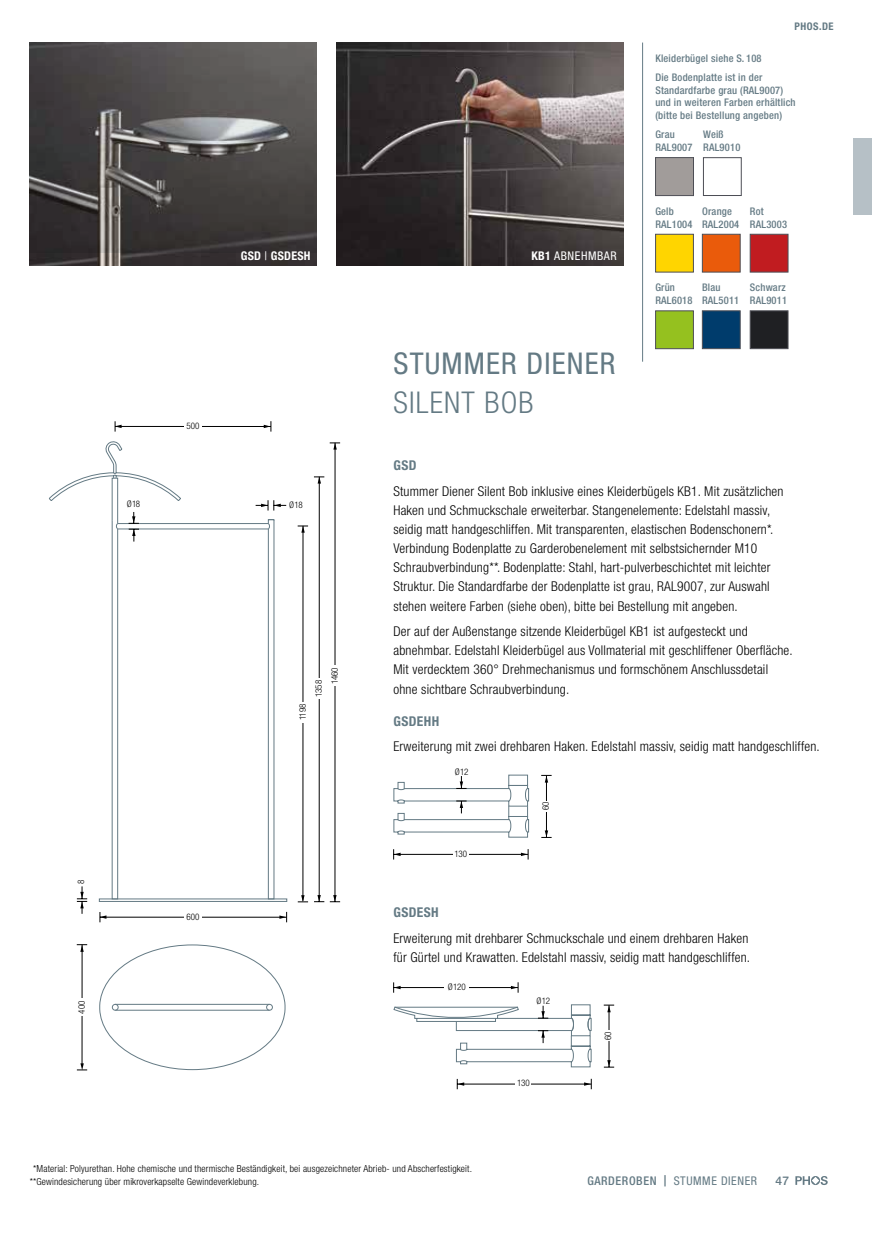
<style>
.page{position:relative;width:872px;height:1234px;background:#fff}
.page>*{position:absolute;margin:0;border:0;box-sizing:border-box;transform-origin:0 0}
.t1{font:condensed 30px "Helvetica Neue LT Std";letter-spacing:.04em;color:#647a84}
.t2{font:300 condensed 30px "Helvetica Neue LT Std";letter-spacing:.04em;color:#647a84}
.t3{font:300 condensed 13.5px/19.2px "Helvetica Neue LT Std";letter-spacing:.015em;color:#000}
.t4{font:700 condensed 13.5px "Helvetica Neue LT Std";letter-spacing:.03em;color:#647a84}
.t5{font:condensed 12px "Helvetica Neue LT Std";letter-spacing:.05em;color:#647a84}
.t6{font:condensed 12px "Helvetica Neue LT Std";letter-spacing:.05em;color:#fff}
.t7{font:700 condensed 12px "Helvetica Neue LT Std";letter-spacing:.02em;color:#fff}
.t8{font:500 12px "Helvetica Neue LT Std";color:#647a84}
.t9{font:500 condensed 10.5px/12.8px "Helvetica Neue LT Std";letter-spacing:.02em;color:#647a84}
.t10{font:700 condensed 10.5px "Helvetica Neue LT Std";letter-spacing:.05em;color:#647a84}
.t11{font:300 condensed 9.75px/12.8px "Helvetica Neue LT Std";letter-spacing:.015em;color:#000}
.t12{font:300 condensed 9px "Helvetica Neue LT Std";color:#000}
.s1{font-weight:400}
.s2{font-weight:700}
.s3{font-weight:500}
.s4{font-weight:500;font-stretch:normal;font-size:11.25px}
</style>
<div class="page">
<img style="left:30px;top:43px;width:287px;height:223px">
<img style="left:336px;top:43px;width:287px;height:223px">
<hr style="left:609px;top:1004px;width:1px;height:62px;background:#000">
<svg style="left:604px;top:1059px;width:10px;height:8px"></svg>
<svg style="left:604px;top:1004px;width:10px;height:8px"></svg>
<div style="left:605px;top:1030px;width:7px;height:10px;background:#fff"></div>
<hr style="left:457px;top:1083px;width:134px;height:1px;background:#000">
<svg style="left:457px;top:1078px;width:7px;height:10px"></svg>
<svg style="left:584px;top:1078px;width:8px;height:10px"></svg>
<div style="left:516px;top:1079px;width:15px;height:8px;background:#fff"></div>
<hr style="left:394px;top:987px;width:124px;height:1px;background:#000">
<svg style="left:393px;top:982px;width:7px;height:10px"></svg>
<svg style="left:511px;top:982px;width:8px;height:10px"></svg>
<div style="left:445px;top:983px;width:24px;height:7px;background:#fff"></div>
<svg style="left:393px;top:1004px;width:199px;height:63px"></svg>
<hr style="left:546px;top:775px;width:1px;height:62px;background:#000">
<svg style="left:541px;top:830px;width:10px;height:8px"></svg>
<svg style="left:541px;top:775px;width:10px;height:7px"></svg>
<div style="left:542px;top:800px;width:8px;height:11px;background:#fff"></div>
<hr style="left:394px;top:853px;width:134px;height:1px;background:#000">
<svg style="left:393px;top:849px;width:7px;height:10px"></svg>
<svg style="left:521px;top:849px;width:8px;height:10px"></svg>
<div style="left:453px;top:850px;width:15px;height:7px;background:#fff"></div>
<svg style="left:393px;top:774px;width:136px;height:63px"></svg>
<svg style="left:99px;top:944px;width:187px;height:126px"></svg>
<div style="left:112px;top:1003px;width:6px;height:7px;border:1px solid #647a84;border-radius:50%"></div>
<div style="left:266px;top:1003px;width:7px;height:7px;border:1px solid #647a84;border-radius:50%"></div>
<hr style="left:115px;top:1009px;width:154px;height:1px;background:#647a84">
<hr style="left:82px;top:944px;width:1px;height:119px;background:#000">
<svg style="left:77px;top:1063px;width:10px;height:7px"></svg>
<svg style="left:77px;top:944px;width:10px;height:7px"></svg>
<div style="left:78px;top:998px;width:8px;height:17px;background:#fff"></div>
<hr style="left:115px;top:1003px;width:154px;height:1px;background:#647a84">
<hr style="left:115px;top:426px;width:156px;height:1px;background:#000">
<svg style="left:115px;top:421px;width:7px;height:10px"></svg>
<svg style="left:264px;top:421px;width:8px;height:10px"></svg>
<div style="left:184px;top:422px;width:18px;height:8px;background:#fff"></div>
<hr style="left:100px;top:916px;width:187px;height:1px;background:#000">
<svg style="left:279px;top:911px;width:8px;height:11px"></svg>
<div style="left:184px;top:913px;width:17px;height:7px;background:#fff"></div>
<hr style="left:335px;top:442px;width:1px;height:459px;background:#000">
<svg style="left:330px;top:894px;width:10px;height:8px"></svg>
<svg style="left:330px;top:442px;width:10px;height:7px"></svg>
<div style="left:331px;top:665px;width:9px;height:21px;background:#fff"></div>
<hr style="left:303px;top:525px;width:1px;height:375px;background:#000">
<svg style="left:298px;top:895px;width:10px;height:7px"></svg>
<svg style="left:298px;top:525px;width:10px;height:7px"></svg>
<div style="left:299px;top:701px;width:8px;height:21px;background:#fff"></div>
<svg style="left:256px;top:500px;width:30px;height:10px"></svg>
<hr style="left:319px;top:476px;width:1px;height:425px;background:#000">
<svg style="left:314px;top:894px;width:10px;height:8px"></svg>
<svg style="left:314px;top:476px;width:10px;height:7px"></svg>
<div style="left:315px;top:678px;width:9px;height:20px;background:#fff"></div>
<hr style="left:118px;top:528px;width:150px;height:1px;background:#647a84">
<svg style="left:267px;top:519px;width:8px;height:380px"></svg>
<hr style="left:118px;top:523px;width:150px;height:1px;background:#647a84">
<svg style="left:49px;top:441px;width:133px;height:481px"></svg>
<div style="left:703px;top:157px;width:38px;height:39px;border:1px solid #4d4e55"></div>
<div style="left:750px;top:234px;width:38px;height:38px;background:#c11c20;border:1px solid #4d4e55"></div>
<div style="left:750px;top:310px;width:38px;height:39px;background:#1f2023;border:1px solid #4d4e55"></div>
<div style="left:702px;top:310px;width:38px;height:39px;background:#003c6c;border:1px solid #4d4e55"></div>
<div style="left:702px;top:234px;width:38px;height:38px;background:#ea5b0b;border:1px solid #4d4e55"></div>
<div style="left:655px;top:310px;width:38px;height:39px;background:#95c11f;border:1px solid #4d4e55"></div>
<div style="left:655px;top:234px;width:38px;height:38px;background:#ffd500;border:1px solid #4d4e55"></div>
<div style="left:655px;top:157px;width:38px;height:39px;background:#a19c9a;border:1px solid #4d4e55"></div>
<hr style="left:642px;top:43px;width:1px;height:318px;background:#647a84">
<svg style="left:795px;top:1176px;width:32px;height:8px"></svg>
<div style="left:853px;top:138px;width:19px;height:77px;background:#b6c0c6"></div>
<p class="t10" style="left:794px;top:20px;width:41px">PHOS.DE</p>
<p class="t9" style="left:655px;top:48px;width:109px;line-height:19.2px">Kleiderbügel siehe S. 108<br>Die Bodenplatte ist in der</p>
<p class="t9" style="left:655px;top:83px;width:142px">Standardfarbe grau (RAL9007) und in weiteren Farben erhältlich (bitte bei Bestellung angeben)</p>
<p class="t9" style="left:703px;top:128px;width:39px">Weiß<br>RAL9010</p>
<p class="t9" style="left:655px;top:128px;width:39px">Grau<br>RAL9007</p>
<p class="t12" style="left:127px;top:498px;width:15px">Ø18</p>
<p class="t12" style="left:76px;top:884px;width:6px;rotate:-90deg">8</p>
<p class="t12" style="left:77px;top:1013px;width:14px;rotate:-90deg">400</p>
<p class="t12" style="left:187px;top:421px;width:14px">500</p>
<p class="t12" style="left:186px;top:911px;width:14px">600</p>
<p class="t7" style="left:241px;top:248px;width:71px">GSD <span class="s1">|</span> GSDESH</p>
<p class="t6" style="left:531px;top:248px;width:87px"><span class="s2">KB1</span> ABNEHMBAR</p>
<h1 class="t1" style="left:393px;top:346px;width:223px">STUMMER DIENER</h1>
<h1 class="t2" style="left:393px;top:385px;width:142px">SILENT BOB</h1>
<p class="t9" style="left:655px;top:204px;width:39px">Gelb<br>RAL1004</p>
<p class="t9" style="left:702px;top:204px;width:39px">Orange<br>RAL2004</p>
<p class="t9" style="left:750px;top:204px;width:39px">Rot<br>RAL3003</p>
<p class="t9" style="left:655px;top:281px;width:39px">Grün<br>RAL6018</p>
<p class="t9" style="left:702px;top:281px;width:39px">Blau<br>RAL5011</p>
<p class="t9" style="left:750px;top:281px;width:39px">Schwarz<br>RAL9011</p>
<p class="t12" style="left:289px;top:499px;width:15px">Ø18</p>
<p class="t12" style="left:297px;top:720px;width:18px;rotate:-90deg">1198</p>
<p class="t12" style="left:313px;top:696px;width:18px;rotate:-90deg">1358</p>
<p class="t12" style="left:329px;top:684px;width:18px;rotate:-90deg">1460</p>
<p class="t4" style="left:393px;top:457px;width:25px">GSD</p>
<p class="t3" style="left:393px;top:481px;width:391px">Stummer Diener Silent Bob inklusive eines Kleiderbügels KB1. Mit zusätzlichen Haken und Schmuckschale erweiterbar. Stangenelemente: Edelstahl massiv, seidig matt handgeschliffen. Mit transparenten, elastischen Bodenschonern*.<br>Verbindung Bodenplatte zu Garderobenelement mit selbstsichernder M10<br>Schraubverbindung**. Bodenplatte: Stahl, hart-pulverbeschichtet mit leichter Struktur. Die Standardfarbe der Bodenplatte ist grau, RAL9007, zur Auswahl stehen weitere Farben (siehe oben), bitte bei Bestellung mit angeben.</p>
<p class="t3" style="left:393px;top:621px;width:401px">Der auf der Außenstange sitzende Kleiderbügel KB1 ist aufgesteckt und abnehmbar. Edelstahl Kleiderbügel aus Vollmaterial mit geschliffener Oberfläche.<br>Mit verdecktem 360° Drehmechanismus und formschönem Anschlussdetail ohne sichtbare Schraubverbindung.</p>
<p class="t4" style="left:393px;top:712px;width:47px">GSDEHH</p>
<p class="t3" style="left:393px;top:736px;width:428px">Erweiterung mit zwei drehbaren Haken. Edelstahl massiv, seidig matt handgeschliffen.</p>
<p class="t12" style="left:455px;top:766px;width:15px">Ø12</p>
<p class="t12" style="left:454px;top:848px;width:14px">130</p>
<p class="t12" style="left:540px;top:810px;width:10px;rotate:-90deg">60</p>
<p class="t4" style="left:393px;top:903px;width:47px">GSDESH</p>
<p class="t3" style="left:393px;top:927px;width:358px">Erweiterung mit drehbarer Schmuckschale und einem drehbaren Haken für Gürtel und Krawatten. Edelstahl massiv, seidig matt handgeschliffen.</p>
<p class="t12" style="left:448px;top:981px;width:19px">Ø120</p>
<p class="t12" style="left:536px;top:995px;width:15px">Ø12</p>
<p class="t12" style="left:517px;top:1077px;width:14px">130</p>
<p class="t12" style="left:603px;top:1039px;width:10px;rotate:-90deg">60</p>
<p class="t11" style="left:30px;top:1162px;width:444px;text-indent:3px">*Material: Polyurethan. Hohe chemische und thermische Beständigkeit, bei ausgezeichneter Abrieb- und Abscherfestigkeit. **Gewindesicherung über mikroverkapselte Gewindeverklebung.</p>
<p class="t5" style="left:587px;top:1173px;width:171px"><span class="s3">GARDEROBEN</span> <span class="s4">|</span> STUMME DIENER</p>
<p class="t8" style="left:775px;top:1173px;width:15px">47</p>
</div>
